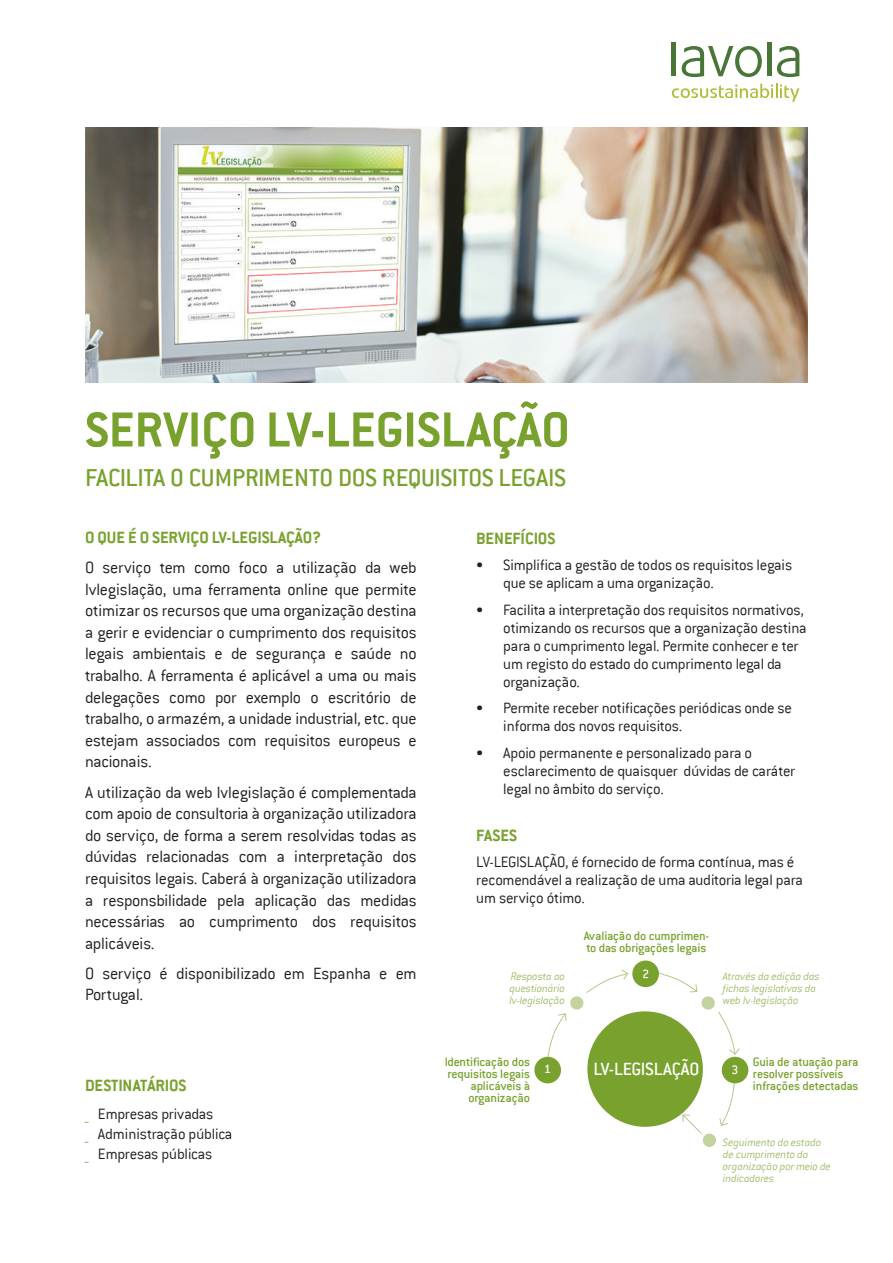
<style>
.page{position:relative;width:893px;height:1263px;background:#fff}
.page>*{position:absolute;margin:0;border:0;box-sizing:border-box;transform-origin:0 0}
.t1{font:700 54px "Conduit ITC";color:#78a22d}
.t2{font:500 27px "Conduit ITC";letter-spacing:-.015em;color:#78a22d}
.t3{font:500 19.5px "Conduit ITC";letter-spacing:-.015em;color:#fff}
.t4{font:300 18px/21.6px "Conduit ITC";letter-spacing:-.01em;color:#231f20;text-align:justify}
.t5{font:700 18px "Conduit ITC";letter-spacing:-.005em;color:#78a22d}
.t6{font:300 16.5px/18px "Conduit ITC";letter-spacing:-.015em;color:#231f20}
.t7{font:500 13.5px/12px "Conduit ITC";letter-spacing:-.01em;color:#78a22d}
.t8{font:500 13.5px "Conduit ITC";color:#fff}
.t9{font:italic 300 12px/12px "Conduit ITC";letter-spacing:-.015em;color:#78a22d}
.s1{color:#78a22d}
</style>
<div class="page">
<img style="left:85px;top:128px;width:723px;height:254px">
<svg style="left:719px;top:1081px;width:16px;height:45px"></svg>
<svg style="left:682px;top:1114px;width:20px;height:20px"></svg>
<svg style="left:656px;top:972px;width:42px;height:21px"></svg>
<svg style="left:547px;top:1013px;width:20px;height:47px"></svg>
<div style="left:587px;top:1011px;width:116px;height:116px;background:#78a22d;border-radius:50%"></div>
<div style="left:722px;top:1057px;width:26px;height:26px;background:#78a22d;border-radius:50%"></div>
<div style="left:534px;top:1057px;width:27px;height:26px;background:#78a22d;border-radius:50%"></div>
<div style="left:701px;top:996px;width:14px;height:13px;background:#c3d3a0;border-radius:50%"></div>
<div style="left:570px;top:996px;width:13px;height:13px;background:#c3d3a0;border-radius:50%"></div>
<svg style="left:718px;top:1011px;width:22px;height:44px"></svg>
<div style="left:632px;top:960px;width:27px;height:27px;background:#78a22d;border-radius:50%"></div>
<svg style="left:586px;top:969px;width:43px;height:24px"></svg>
<div style="left:703px;top:1134px;width:13px;height:13px;background:#c3d3a0;border-radius:50%"></div>
<svg style="left:643px;top:969px;width:5px;height:9px"></svg>
<svg style="left:672px;top:84px;width:127px;height:18px"></svg>
<svg style="left:777px;top:46px;width:22px;height:31px"></svg>
<hr style="left:768px;top:43px;width:4px;height:33px;background:#477637">
<svg style="left:682px;top:46px;width:80px;height:31px"></svg>
<hr style="left:672px;top:43px;width:4px;height:33px;background:#477637">
<h1 class="t1" style="left:85px;top:398px;width:486px">SERVIÇO LV-LEGISLAÇÃO</h1>
<h2 class="t2" style="left:85px;top:463px;width:482px">FACILITA O CUMPRIMENTO DOS REQUISITOS LEGAIS</h2>
<p class="t5" style="left:85px;top:527px;width:238px">O QUE É O SERVIÇO LV-LEGISLAÇÃO?</p>
<p class="t4" style="left:85px;top:557px;width:333px">O serviço tem como foco a utilização da web lvlegislação, uma ferramenta online que permite otimizar os recursos que uma organização destina a gerir e evidenciar o cumprimento dos requisitos legais ambientais e de segurança e saúde no trabalho. A ferramenta é aplicável a uma ou mais delegações como por exemplo o escritório de trabalho, o armazém, a unidade industrial, etc. que estejam associados com requisitos europeus e nacionais.</p>
<p class="t4" style="left:85px;top:781px;width:333px">A utilização da web lvlegislação é complementada com apoio de consultoria à organização utilizadora do serviço, de forma a serem resolvidas todas as dúvidas relacionadas com a interpretação dos requisitos legais. Caberá à organização utilizadora a responsbilidade pela aplicação das medidas necessárias ao cumprimento dos requisitos aplicáveis.</p>
<p class="t4" style="left:85px;top:962px;width:333px">O serviço é disponibilizado em Espanha e em<br>Portugal.</p>
<p class="t5" style="left:476px;top:527px;width:81px">BENEFÍCIOS</p>
<p class="t6" style="left:503px;top:556px;width:290px;text-indent:-27px">• Simplifica a gestão de todos os requisitos legais que se aplicam a uma organização.</p>
<p class="t6" style="left:503px;top:600px;width:305px;text-indent:-27px">• Facilita a interpretação dos requisitos normativos, otimizando os recursos que a organização destina para o cumprimento legal. Permite conhecer e ter um registo do estado do cumprimento legal da organização.</p>
<p class="t6" style="left:503px;top:699px;width:290px;text-indent:-27px">• Permite receber notificações periódicas onde se informa dos novos requisitos.</p>
<p class="t6" style="left:503px;top:743px;width:293px;text-indent:-27px">• Apoio permanente e personalizado para o esclarecimento de quaisquer dúvidas de caráter legal no âmbito do serviço.</p>
<p class="t5" style="left:476px;top:824px;width:42px">FASES</p>
<p class="t6" style="left:476px;top:853px;width:328px">LV-LEGISLAÇÃO, é fornecido de forma contínua, mas é recomendável a realização de uma auditoria legal para um serviço ótimo.</p>
<p class="t7" style="left:584px;top:929px;width:127px">Avaliação do cumprimen&shy;to das obrigações legais</p>
<p class="t9" style="left:509px;top:970px;width:57px;text-align:justify">Resposta ao questionário lv-legislação</p>
<p class="t9" style="left:723px;top:970px;width:98px">Através da edição das fichas legislativas da web lv-legislação</p>
<p class="t5" style="left:85px;top:1074px;width:103px">DESTINATÁRIOS</p>
<p class="t6" style="left:85px;top:1104px;width:149px;line-height:19.8px"><span class="s1">_</span> Empresas privadas<br><span class="s1">_</span> Administração pública <span class="s1">_</span> Empresas públicas</p>
<p class="t7" style="left:445px;top:1056px;width:87px;text-align:right">Identificação dos requisitos legais aplicáveis à organização</p>
<p class="t3" style="left:593px;top:1058px;width:108px">LV-LEGISLAÇÃO</p>
<p class="t8" style="left:544px;top:1062px;width:8px">1</p>
<p class="t8" style="left:732px;top:1062px;width:8px">3</p>
<p class="t7" style="left:753px;top:1056px;width:107px">Guia de atuação para resolver possíveis infrações detectadas</p>
<p class="t9" style="left:723px;top:1136px;width:110px">Seguimento do estado de cumprimento da organização por meio de indicadores</p>
</div>
